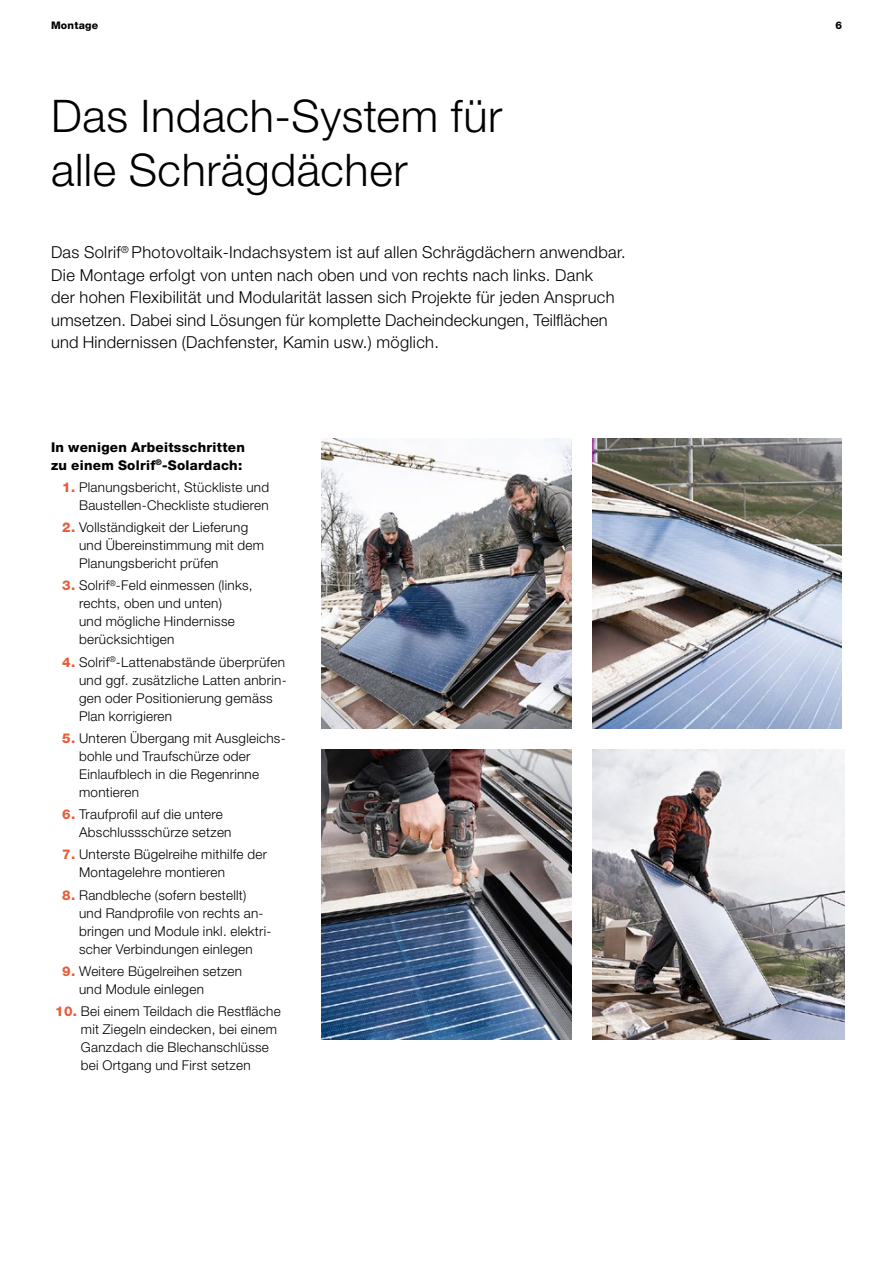
<style>
.page{position:relative;width:893px;height:1263px;background:#fff}
.page>*{position:absolute;margin:0;border:0;box-sizing:border-box;transform-origin:0 0}
.H45_30_36_20{font:300 45px/54px "Helvetica Neue LT Std";letter-spacing:.015em;color:#000}
.H45_11_15_20_Basis{font:300 16.5px/22.5px "Helvetica Neue LT Std";letter-spacing:.02em;color:#000}
.H45_9_12_20{font:300 13.5px/18px "Helvetica Neue LT Std";letter-spacing:.02em;color:#000}
.H85_9_12_20{font:800 13.5px/18px "Helvetica Neue LT Std";letter-spacing:.02em;color:#000}
.H85_7_9_20{font:800 10.5px "Helvetica Neue LT Std";letter-spacing:.02em;color:#000}
.s1{font-weight:800;color:#ea5b38}
</style>
<div class="page">
<img style="left:322px;top:438px;width:249px;height:290px">
<img style="left:592px;top:438px;width:250px;height:290px">
<img style="left:322px;top:750px;width:249px;height:290px">
<img style="left:592px;top:750px;width:253px;height:290px">
<p class="H85_7_9_20" style="left:51px;top:19px;width:49px">Montage</p>
<p class="H85_7_9_20" style="left:835px;top:19px;width:8px">6</p>
<p class="H45_30_36_20" style="left:51px;top:88px;width:453px">Das Indach-System für alle Schrägdächer</p>
<p class="H45_11_15_20_Basis" style="left:51px;top:241px;width:576px">Das Solrif<sup>®</sup> Photovoltaik-Indachsystem ist auf allen Schrägdächern anwendbar.<br>Die Montage erfolgt von unten nach oben und von rechts nach links. Dank<br>der hohen Flexibilität und Modularität lassen sich Projekte für jeden Anspruch umsetzen. Dabei sind Lösungen für komplette Dacheindeckungen, Teilflächen und Hindernissen (Dachfenster, Kamin usw.) möglich.</p>
<p class="H85_9_12_20" style="left:51px;top:438px;width:195px">In wenigen Arbeitsschritten zu einem Solrif<sup>®</sup>-Solardach:</p>
<p class="H45_9_12_20" style="left:62px;top:478px;width:208px;text-align:right"><span class="s1">1.</span> Planungsbericht, Stückliste und<br>Baustellen-Checkliste studieren</p>
<p class="H45_9_12_20" style="left:79px;top:518px;width:186px;text-indent:-17px"><span class="s1">2.</span> Vollständigkeit der Lieferung und Übereinstimmung mit dem<br>Planungsbericht prüfen</p>
<p class="H45_9_12_20" style="left:79px;top:576px;width:175px;text-indent:-17px"><span class="s1">3.</span> Solrif<sup>®</sup>-Feld einmessen (links, rechts, oben und unten)<br>und mögliche Hindernisse berücksichtigen</p>
<p class="H45_9_12_20" style="left:79px;top:652px;width:209px;text-indent:-17px"><span class="s1">4.</span> Solrif<sup>®</sup>-Lattenabstände überprüfen und ggf. zusätzliche Latten anbrin&shy;gen oder Positionierung gemäss<br>Plan korrigieren</p>
<p class="H45_9_12_20" style="left:79px;top:729px;width:208px;text-indent:-17px"><span class="s1">5.</span> Unteren Übergang mit Ausgleichs&shy;bohle und Traufschürze oder<br>Einlaufblech in die Regenrinne montieren</p>
<p class="H45_9_12_20" style="left:79px;top:805px;width:154px;text-indent:-17px"><span class="s1">6.</span> Traufprofil auf die untere<br>Abschlussschürze setzen</p>
<p class="H45_9_12_20" style="left:79px;top:845px;width:189px;text-indent:-17px"><span class="s1">7.</span> Unterste Bügelreihe mithilfe der<br>Montagelehre montieren</p>
<p class="H45_9_12_20" style="left:79px;top:885px;width:194px;text-indent:-17px"><span class="s1">8.</span> Randbleche (sofern bestellt) und Randprofile von rechts an&shy;bringen und Module inkl. elektri&shy;scher Verbindungen einlegen</p>
<p class="H45_9_12_20" style="left:79px;top:962px;width:165px;text-indent:-17px"><span class="s1">9.</span> Weitere Bügelreihen setzen und Module einlegen</p>
<p class="H45_9_12_20" style="left:81px;top:1002px;width:201px;text-indent:-26px"><span class="s1">10.</span> Bei einem Teildach die Restfläche mit Ziegeln eindecken, bei einem<br>Ganzdach die Blechanschlüsse bei Ortgang und First setzen</p>
</div>
